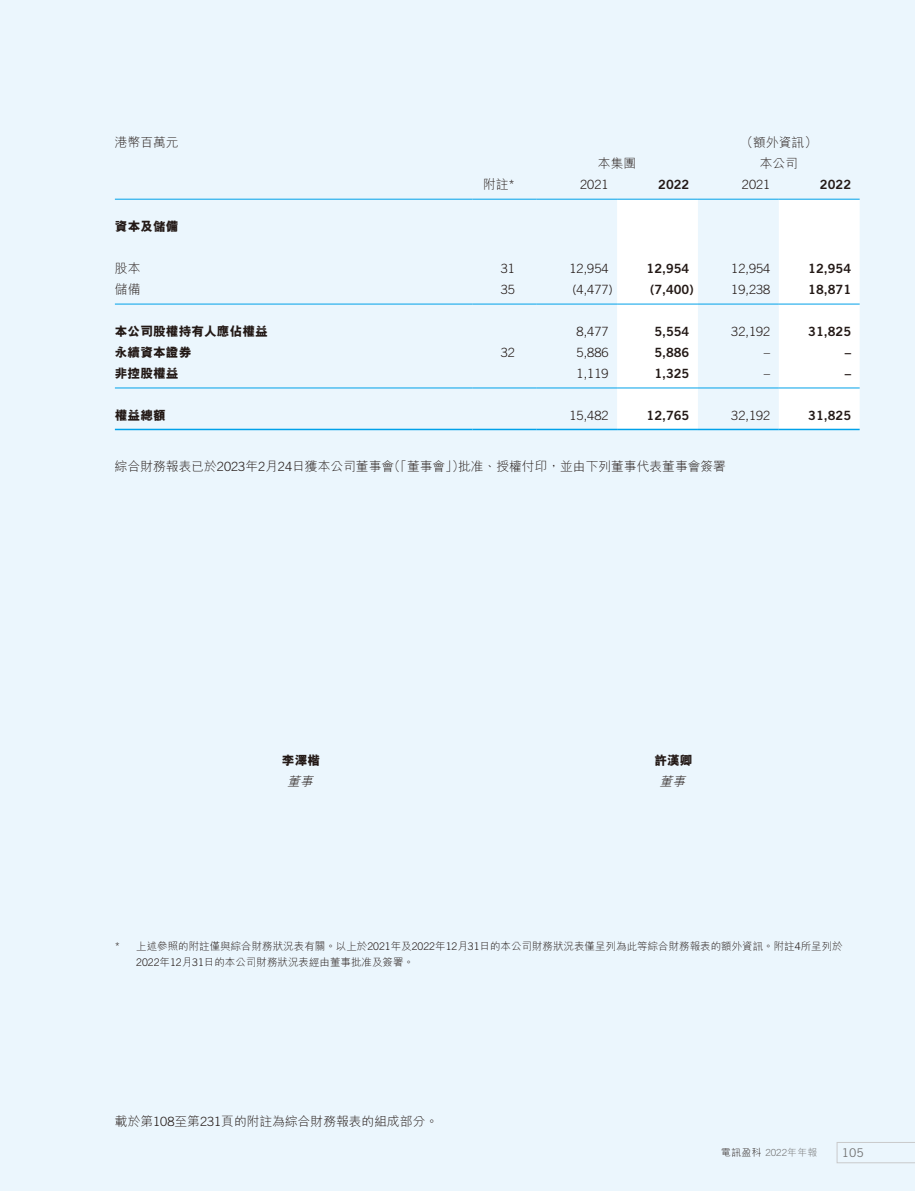
<style>
.page{position:relative;width:915px;height:1191px;background:#fff}
.page>*{position:absolute;margin:0;border:0;box-sizing:border-box;transform-origin:0 0}
.t1{font:300 12.75px "M Hei HK";color:#231916}
.t2{font:300 12.75px "Trade Gothic LT Std";color:#231916}
.t3{font:12.75px "Trade Gothic LT Std Bd 2";color:#231916}
.t4{font:800 12.75px "M Hei HK";color:#231916}
.t5{font:italic 300 12.75px "M Hei HK";color:#231916}
.t6{font:12px "Trade Gothic LT Std";color:#727272}
.t7{font:300 10.5px/16.5px "M Hei HK";color:#231916}
.t8{font:300 9.75px "M Hei HK";letter-spacing:.05em;color:#231916}
.s1{font-family:"Trade Gothic LT Std"}
.s2{font-family:"M Hei HKS"}
.s3{font-family:"Trade Gothic LT Std";color:#727272}
.s4{color:#727272}
</style>
<div class="page">
<div style="left:0;top:0;width:914px;height:1191px;background:#ebf6fd"></div>
<svg style="left:836px;top:1142px;width:78px;height:21px"></svg>
<svg style="left:617px;top:200px;width:242px;height:229px;fill:#fff"></svg>
<hr style="left:115px;top:199px;width:357px;height:1px;background:#00a1e9">
<hr style="left:472px;top:199px;width:64px;height:1px;background:#00a1e9">
<hr style="left:536px;top:199px;width:81px;height:1px;background:#00a1e9">
<hr style="left:617px;top:199px;width:80px;height:1px;background:#00a1e9">
<hr style="left:697px;top:199px;width:81px;height:1px;background:#00a1e9">
<hr style="left:778px;top:199px;width:81px;height:1px;background:#00a1e9">
<hr style="left:115px;top:304px;width:357px;height:1px;background:#00a1e9">
<hr style="left:472px;top:304px;width:64px;height:1px;background:#00a1e9">
<hr style="left:536px;top:304px;width:81px;height:1px;background:#00a1e9">
<hr style="left:617px;top:304px;width:80px;height:1px;background:#00a1e9">
<hr style="left:697px;top:304px;width:81px;height:1px;background:#00a1e9">
<hr style="left:778px;top:304px;width:81px;height:1px;background:#00a1e9">
<hr style="left:115px;top:387px;width:357px;height:1px;background:#00a1e9">
<hr style="left:472px;top:387px;width:64px;height:1px;background:#00a1e9">
<hr style="left:536px;top:387px;width:81px;height:1px;background:#00a1e9">
<hr style="left:617px;top:387px;width:80px;height:1px;background:#00a1e9">
<hr style="left:697px;top:387px;width:81px;height:1px;background:#00a1e9">
<hr style="left:778px;top:387px;width:81px;height:1px;background:#00a1e9">
<hr style="left:115px;top:429px;width:357px;height:1px;background:#00a1e9">
<hr style="left:472px;top:429px;width:64px;height:1px;background:#00a1e9">
<hr style="left:536px;top:429px;width:81px;height:1px;background:#00a1e9">
<hr style="left:617px;top:429px;width:80px;height:1px;background:#00a1e9">
<hr style="left:697px;top:429px;width:81px;height:1px;background:#00a1e9">
<hr style="left:778px;top:429px;width:81px;height:1px;background:#00a1e9">
<p class="t1" style="left:115px;top:133px;width:65px">港幣百萬元</p>
<p class="t1" style="left:740px;top:133px;width:78px">（額外資訊）</p>
<p class="t1" style="left:597px;top:154px;width:40px">本集團</p>
<p class="t1" style="left:759px;top:154px;width:40px">本公司</p>
<p class="t1" style="left:483px;top:175px;width:33px">附註<span class="s1">*</span></p>
<p class="t2" style="left:580px;top:177px;width:30px">2021</p>
<p class="t3" style="left:658px;top:176px;width:33px">2022</p>
<p class="t2" style="left:741px;top:177px;width:30px">2021</p>
<p class="t3" style="left:819px;top:176px;width:33px">2022</p>
<p class="t4" style="left:115px;top:218px;width:65px">資本及儲備</p>
<p class="t1" style="left:115px;top:259px;width:27px">股本</p>
<p class="t2" style="left:500px;top:261px;width:16px">31</p>
<p class="t2" style="left:569px;top:261px;width:40px">12,954</p>
<p class="t3" style="left:646px;top:260px;width:44px">12,954</p>
<p class="t2" style="left:731px;top:261px;width:40px">12,954</p>
<p class="t3" style="left:808px;top:260px;width:44px">12,954</p>
<p class="t1" style="left:115px;top:280px;width:27px">儲備</p>
<p class="t2" style="left:500px;top:282px;width:16px">35</p>
<p class="t2" style="left:572px;top:282px;width:42px">(4,477)</p>
<p class="t3" style="left:650px;top:281px;width:45px">(7,400)</p>
<p class="t2" style="left:731px;top:282px;width:40px">19,238</p>
<p class="t3" style="left:808px;top:281px;width:44px">18,871</p>
<p class="t4" style="left:115px;top:322px;width:154px">本公司股權持有人應佔權<span class="s2">益</span></p>
<p class="t2" style="left:576px;top:324px;width:33px">8,477</p>
<p class="t3" style="left:654px;top:323px;width:37px">5,554</p>
<p class="t2" style="left:731px;top:324px;width:40px">32,192</p>
<p class="t3" style="left:808px;top:323px;width:44px">31,825</p>
<p class="t4" style="left:115px;top:343px;width:78px">永續資本證<span class="s2">券</span></p>
<p class="t2" style="left:500px;top:345px;width:16px">32</p>
<p class="t2" style="left:576px;top:345px;width:33px">5,886</p>
<p class="t3" style="left:654px;top:344px;width:37px">5,886</p>
<p class="t2" style="left:763px;top:345px;width:8px">–</p>
<p class="t3" style="left:844px;top:344px;width:8px">–</p>
<p class="t4" style="left:115px;top:364px;width:65px">非控股權<span class="s2">益</span></p>
<p class="t2" style="left:576px;top:366px;width:33px">1,119</p>
<p class="t3" style="left:654px;top:365px;width:37px">1,325</p>
<p class="t2" style="left:763px;top:366px;width:8px">–</p>
<p class="t3" style="left:844px;top:365px;width:8px">–</p>
<p class="t4" style="left:115px;top:406px;width:52px">權<span class="s2">益</span>總額</p>
<p class="t2" style="left:569px;top:407px;width:40px">15,482</p>
<p class="t3" style="left:646px;top:407px;width:44px">12,765</p>
<p class="t2" style="left:731px;top:407px;width:40px">32,192</p>
<p class="t3" style="left:808px;top:407px;width:44px">31,825</p>
<p class="t1" style="left:115px;top:457px;width:612px">綜合財務報表已於<span class="s1">2023</span>年<span class="s1">2</span>月<span class="s1">24</span>日獲本公司董事會（「董事會」）批准、授權付印，並由下列董事代表董事會簽署</p>
<p class="t4" style="left:282px;top:751px;width:40px">李澤楷</p>
<p class="t4" style="left:654px;top:751px;width:40px">許漢卿</p>
<p class="t5" style="left:287px;top:772px;width:32px">董事</p>
<p class="t5" style="left:659px;top:772px;width:32px">董事</p>
<p class="t7" style="left:136px;top:937px;width:707px;text-indent:-21px"><span class="s1">*</span> 上述參照的附註僅與綜合財務狀況表有關。以上於<span class="s1">2021</span>年及<span class="s1">2022</span>年<span class="s1">12</span>月<span class="s1">31</span>日的本公司財務狀況表僅呈列為此等綜合財務報表的額外資訊。附註<span class="s1">4</span>所呈列於<br><span class="s1">2022</span>年<span class="s1">12</span>月<span class="s1">31</span>日的本公司財務狀況表經由董事批准及簽署。</p>
<p class="t1" style="left:115px;top:1112px;width:325px">載於第<span class="s1">108</span>至第<span class="s1">231</span>頁的附註為綜合財務報表的組成部分。</p>
<p class="t8" style="left:721px;top:1145px;width:98px">電訊盈科 <span class="s3">2022</span><span class="s4">年年報</span></p>
<p class="t6" style="left:841px;top:1145px;width:23px">105</p>
</div>
